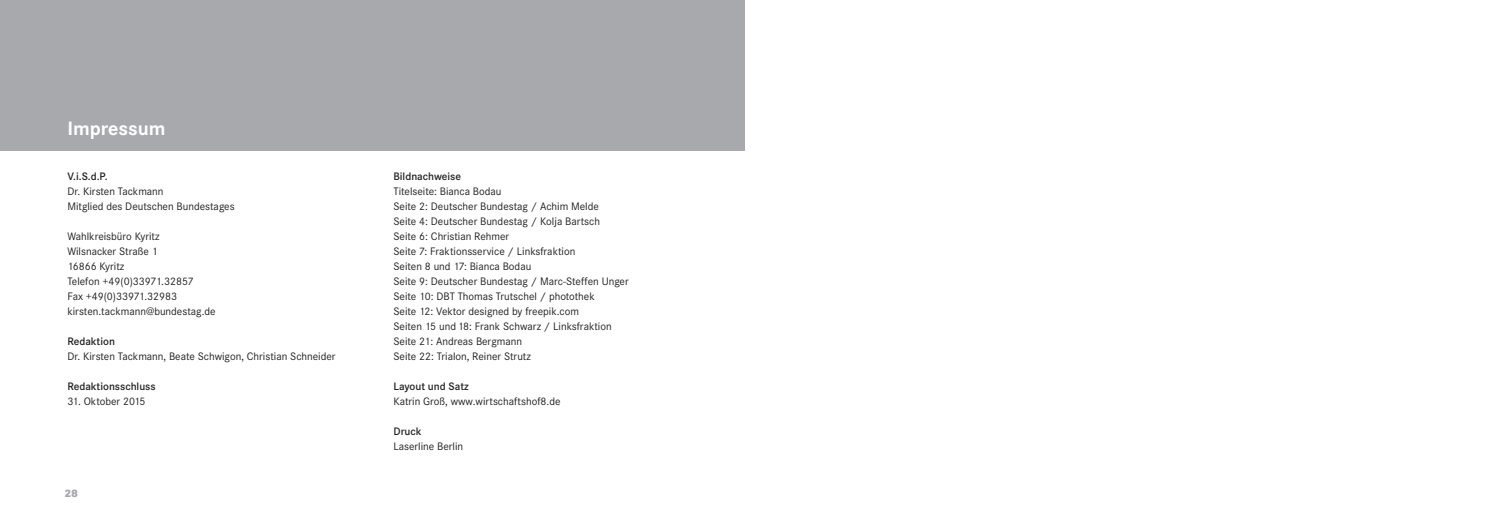
<style>
.page{position:relative;width:1489px;height:525px;background:#fff}
.page>*{position:absolute;margin:0;border:0;box-sizing:border-box;transform-origin:0 0}
.t1{font:700 20px "Corporate S";color:#fff}
.t2{font:11.25px/15px "Corporate S";color:#231f20}
.t3{font:600 11.25px "Corporate S";color:#231f20}
.t4{font:800 11.25px "Corporate S";color:#a8a9ad}
</style>
<div class="page">
<div style="left:0;top:0;width:744px;height:150px;background:#a8a9ad"></div>
<h1 class="t1" style="left:67px;top:116px;width:100px">Impressum</h1>
<p class="t3" style="left:67px;top:169px;width:42px">V.i.S.d.P.</p>
<p class="t2" style="left:67px;top:183px;width:169px">Dr. Kirsten Tackmann<br>Mitglied des Deutschen Bundestages</p>
<p class="t2" style="left:67px;top:228px;width:150px">Wahlkreisbüro Kyritz<br>Wilsnacker Straße 1<br>16866 Kyritz<br>Telefon +49(0)33971.32857<br>Fax +49(0)33971.32983 kirsten.tackmann@bundestag.de</p>
<p class="t3" style="left:67px;top:334px;width:49px">Redaktion</p>
<p class="t2" style="left:67px;top:348px;width:270px">Dr. Kirsten Tackmann, Beate Schwigon, Christian Schneider</p>
<p class="t3" style="left:67px;top:379px;width:90px">Redaktionsschluss</p>
<p class="t2" style="left:67px;top:393px;width:80px">31. Oktober 2015</p>
<p class="t4" style="left:64px;top:486px;width:15px">28</p>
<p class="t3" style="left:393px;top:169px;width:69px">Bildnachweise</p>
<p class="t2" style="left:393px;top:183px;width:237px">Titelseite: Bianca Bodau<br>Seite 2: Deutscher Bundestag / Achim Melde<br>Seite 4: Deutscher Bundestag / Kolja Bartsch<br>Seite 6: Christian Rehmer<br>Seite 7: Fraktionsservice / Linksfraktion<br>Seiten 8 und 17: Bianca Bodau<br>Seite 9: Deutscher Bundestag / Marc-Steffen Unger Seite 10: DBT Thomas Trutschel / photothek<br>Seite 12: Vektor designed by freepik.com<br>Seiten 15 und 18: Frank Schwarz / Linksfraktion Seite 21: Andreas Bergmann<br>Seite 22: Trialon, Reiner Strutz</p>
<p class="t3" style="left:393px;top:379px;width:77px">Layout und Satz</p>
<p class="t2" style="left:393px;top:393px;width:168px">Katrin Groß, www.wirtschaftshof8.de</p>
<p class="t3" style="left:393px;top:424px;width:30px">Druck</p>
<p class="t2" style="left:393px;top:438px;width:71px">Laserline Berlin</p>
</div>
